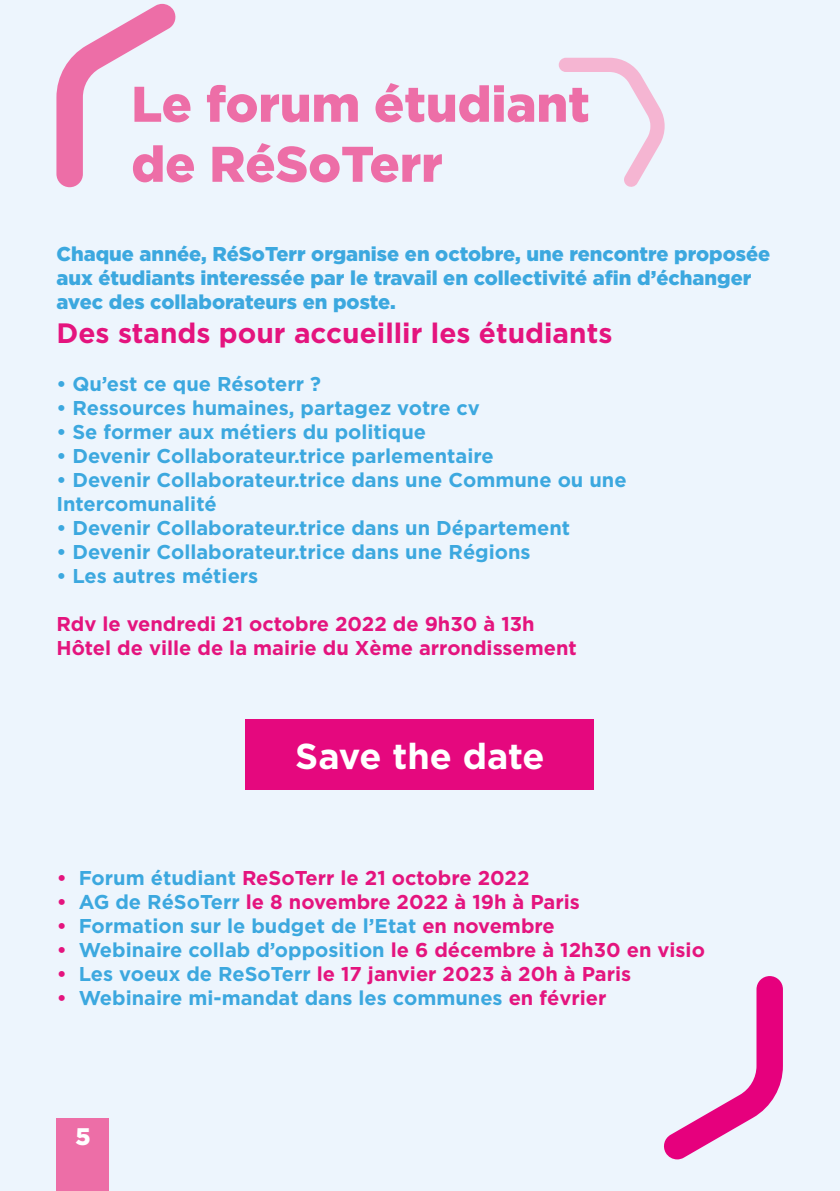
<style>
.page{position:relative;width:840px;height:1191px;background:#fff}
.page>*{position:absolute;margin:0;border:0;box-sizing:border-box;transform-origin:0 0}
.t1{font:900 50px/60px "Gotham";color:#ed6ea7}
.t2{font:700 36px "Gotham";letter-spacing:-.005em;color:#fff}
.t3{font:700 28px "Gotham";color:#e4147e}
.t4{font:900 24px "Gotham";color:#fff}
.t5{font:700 20px/24px "Gotham";color:#3ca8df}
.t6{font:700 20px/24px "Gotham";color:#e4147e}
.t7{font:900 20px/24px "Gotham";color:#3ca8df}
.s1{color:#3ca8df}
.s2{color:#e4147e}
</style>
<div class="page">
<div style="left:0;top:0;width:839px;height:1191px;background:#edf5fd"></div>
<svg style="left:664px;top:976px;width:118px;height:183px"></svg>
<svg style="left:56px;top:4px;width:120px;height:183px"></svg>
<div style="left:56px;top:1118px;width:53px;height:73px;background:#ed6ea7"></div>
<svg style="left:558px;top:58px;width:106px;height:129px"></svg>
<div style="left:246px;top:719px;width:347px;height:71px;background:#e5087e"></div>
<h1 class="t1" style="left:131px;top:73px;width:459px">Le forum étudiant de RéSoTerr</h1>
<p class="t7" style="left:56px;top:241px;width:715px">Chaque année, RéSoTerr organise en octobre, une rencontre proposée aux étudiants interessée par le travail en collectivité afin d’échanger avec des collaborateurs en poste.</p>
<h3 class="t3" style="left:56px;top:317px;width:557px">Des stands pour accueillir les étudiants</h3>
<p class="t5" style="left:56px;top:372px;width:266px">• Qu’est ce que Résoterr ?</p>
<p class="t5" style="left:56px;top:396px;width:425px">• Ressources humaines, partagez votre cv</p>
<p class="t5" style="left:56px;top:420px;width:371px">• Se former aux métiers du politique</p>
<p class="t5" style="left:56px;top:444px;width:438px">• Devenir Collaborateur.trice parlementaire</p>
<p class="t5" style="left:56px;top:468px;width:571px">• Devenir Collaborateur.trice dans une Commune ou une<br>Intercomunalité</p>
<p class="t5" style="left:56px;top:516px;width:515px">• Devenir Collaborateur.trice dans un Département</p>
<p class="t5" style="left:56px;top:540px;width:475px">• Devenir Collaborateur.trice dans une Régions</p>
<p class="t5" style="left:56px;top:564px;width:203px">• Les autres métiers</p>
<p class="t6" style="left:56px;top:612px;width:521px">Rdv le vendredi 21 octobre 2022 de 9h30 à 13h<br>Hôtel de ville de la mairie du Xème arrondissement</p>
<h2 class="t2" style="left:295px;top:735px;width:251px">Save the date</h2>
<p class="t6" style="left:57px;top:865px;width:474px">• <span class="s1">Forum étudiant</span> ReSoTerr le 21 octobre 2022</p>
<p class="t6" style="left:57px;top:889px;width:524px">• <span class="s1">AG de RéSoTerr</span> le 8 novembre 2022 à 19h à Paris</p>
<p class="t5" style="left:57px;top:913px;width:499px"><span class="s2">•</span> Formation sur le budget de l’Etat <span class="s2">en novembre</span></p>
<p class="t5" style="left:57px;top:937px;width:649px"><span class="s2">•</span> Webinaire collab d’opposition <span class="s2">le 6 décembre à 12h30 en visio</span></p>
<p class="t6" style="left:57px;top:961px;width:575px">• <span class="s1">Les voeux de ReSoTerr</span> le 17 janvier 2023 à 20h à Paris</p>
<p class="t5" style="left:57px;top:985px;width:551px"><span class="s2">•</span> Webinaire mi-mandat dans les communes <span class="s2">en février</span></p>
<p class="t4" style="left:75px;top:1122px;width:17px">5</p>
</div>
